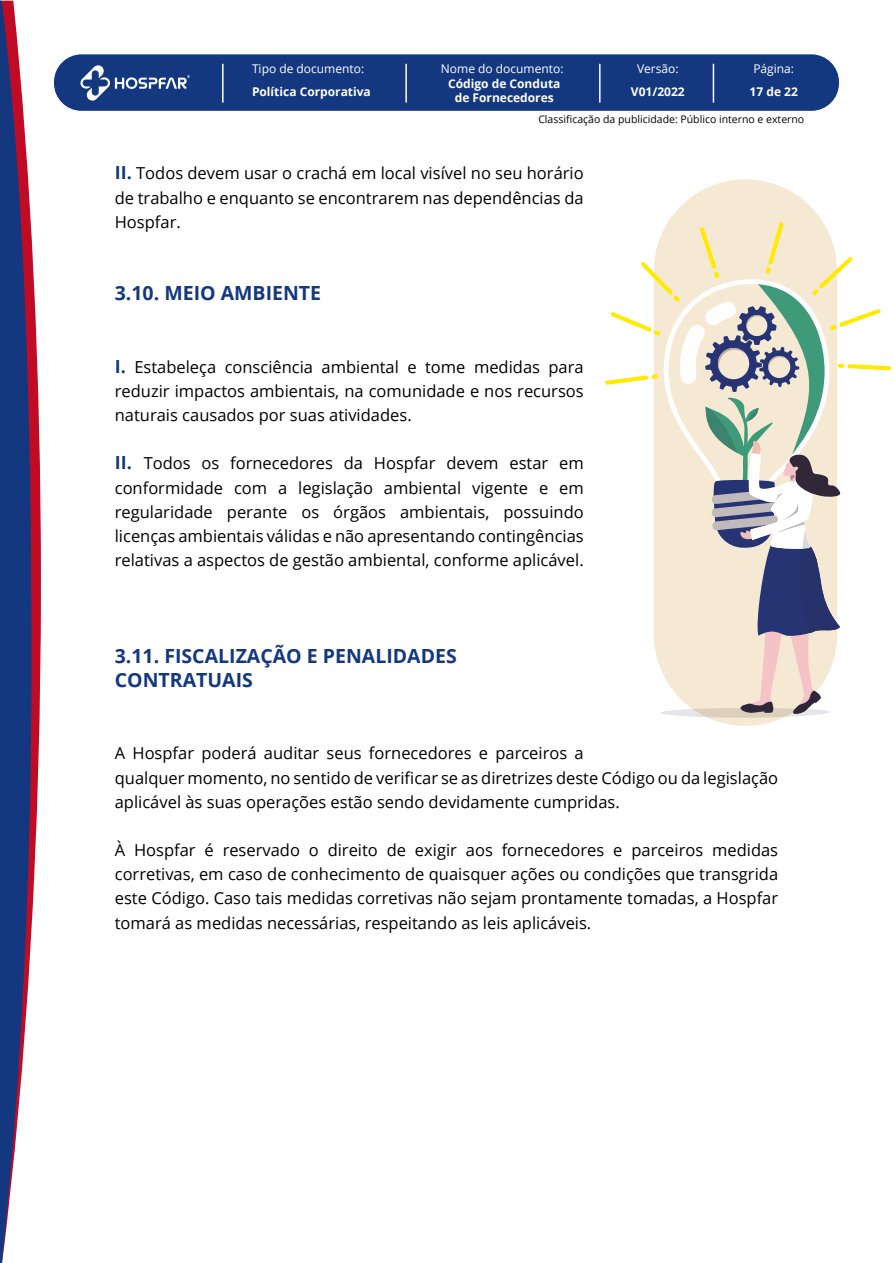
<style>
.page{position:relative;width:893px;height:1263px;background:#fff}
.page>*{position:absolute;margin:0;border:0;box-sizing:border-box;transform-origin:0 0}
.t1{font:700 19.5px/24.2px "Open Sans";color:#14387f}
.t2{font:16.5px/24.2px "Open Sans";color:#000;text-align:justify}
.t3{font:700 12px/14.4px "Open Sans";color:#fff;text-align:center}
.t4{font:12px "Open Sans";color:#fff}
.t5{font:10.5px "Open Sans";color:#000}
.s1{font-weight:700;font-size:18px;color:#14387f}
</style>
<div class="page">
<svg style="left:32px;top:245px;width:9px;height:674px;fill:#c10b25"></svg>
<svg style="left:0;top:1px;width:32px;height:1262px;background:#4e5087"></svg>
<div style="left:54px;top:54px;width:785px;height:57px;background:#14387f;border-radius:28px"></div>
<svg style="left:80px;top:65px;width:110px;height:36px"></svg>
<hr style="left:222px;top:64px;width:2px;height:38px;background:#fff">
<hr style="left:405px;top:64px;width:2px;height:38px;background:#fff">
<hr style="left:599px;top:64px;width:2px;height:38px;background:#fff">
<hr style="left:713px;top:64px;width:1px;height:38px;background:#fff">
<div style="left:654px;top:179px;width:183px;height:547px;background:#f6e9d4;border-radius:92px"></div>
<svg style="left:605px;top:222px;width:286px;height:496px"></svg>
<p class="t4" style="left:252px;top:60px;width:114px">Tipo de documento:</p>
<p class="t4" style="left:441px;top:60px;width:124px">Nome do documento:</p>
<p class="t4" style="left:637px;top:60px;width:43px">Versão:</p>
<p class="t4" style="left:753px;top:60px;width:42px">Página:</p>
<p class="t3" style="left:252px;top:84px;width:120px">Política Corporativa</p>
<p class="t3" style="left:448px;top:76px;width:114px">Código de Conduta de Fornecedores</p>
<p class="t3" style="left:631px;top:84px;width:55px">V01/2022</p>
<p class="t3" style="left:750px;top:84px;width:50px">17 de 22</p>
<p class="t5" style="left:538px;top:112px;width:267px">Classificação da publicidade: Público interno e externo</p>
<p class="t2" style="left:115px;top:161px;width:470px"><span class="s1">II.</span> Todos devem usar o crachá em local visível no seu horário de trabalho e enquanto se encontrarem nas dependências da Hospfar.</p>
<p class="t1" style="left:115px;top:281px;width:208px">3.10. MEIO AMBIENTE</p>
<p class="t2" style="left:115px;top:354px;width:470px"><span class="s1">I.</span> Estabeleça consciência ambiental e tome medidas para reduzir impactos ambientais, na comunidade e nos recursos naturais causados por suas atividades.</p>
<p class="t2" style="left:115px;top:451px;width:470px"><span class="s1">II.</span> Todos os fornecedores da Hospfar devem estar em conformidade com a legislação ambiental vigente e em regularidade perante os órgãos ambientais, possuindo licenças ambientais válidas e não apresentando contingências relativas a aspectos de gestão ambiental, conforme aplicável.</p>
<p class="t1" style="left:115px;top:643px;width:343px">3.11. FISCALIZAÇÃO E PENALIDADES<br>CONTRATUAIS</p>
<p class="t2" style="left:115px;top:741px;width:665px;text-align:left">A Hospfar poderá auditar seus fornecedores e parceiros a<br>qualquer momento, no sentido de verificar se as diretrizes deste Código ou da legislação aplicável às suas operações estão sendo devidamente cumpridas.</p>
<p class="t2" style="left:115px;top:837px;width:665px">À Hospfar é reservado o direito de exigir aos fornecedores e parceiros medidas corretivas, em caso de conhecimento de quaisquer ações ou condições que transgrida este Código. Caso tais medidas corretivas não sejam prontamente tomadas, a Hospfar tomará as medidas necessárias, respeitando as leis aplicáveis.</p>
</div>
